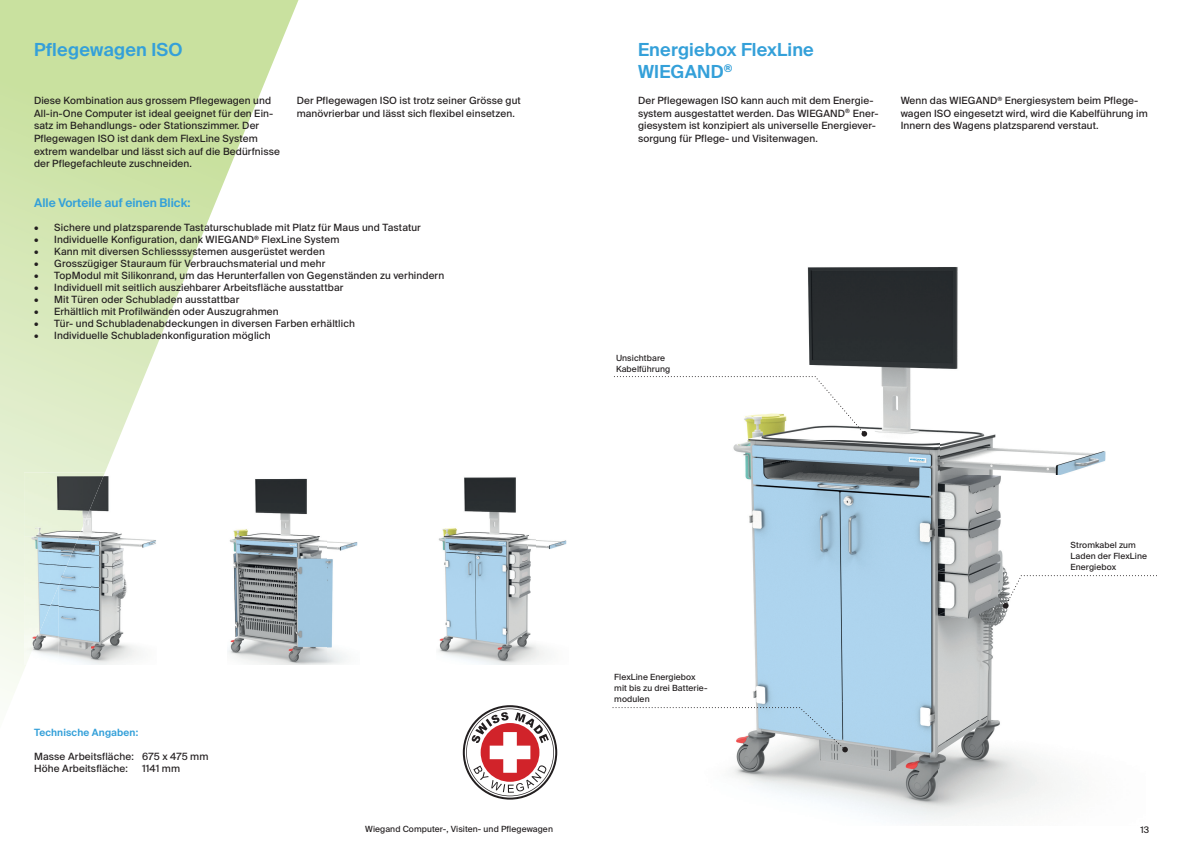
<style>
.page{position:relative;width:1191px;height:842px;background:#fff}
.page>*{position:absolute;margin:0;border:0;box-sizing:border-box;transform-origin:0 0}
.t1{font:600 18px/22px "Suisse Intl";letter-spacing:.01em;color:#34a0d9}
.t2{font:600 12px "Suisse Intl";color:#34a0d9}
.t3{font:10px/12.6px "Suisse Intl";letter-spacing:.01em;color:#231f20}
.t4{font:600 10px "Suisse Intl";letter-spacing:.015em;color:#34a0d9}
.t5{font:9px "Suisse Intl";color:#231f20}
.t6{font:8.5px/11px "Suisse Intl";letter-spacing:.01em;color:#231f20}
</style>
<div class="page">
<svg style="left:0;top:0;width:298px;height:695px"></svg>
<img style="left:732px;top:267px;width:374px;height:554px">
<svg style="left:463px;top:705px;width:94px;height:95px"></svg>
<img style="left:227px;top:472px;width:131px;height:193px">
<img style="left:91px;top:472px;width:65px;height:193px">
<img style="left:59px;top:537px;width:32px;height:128px">
<img style="left:39px;top:633px;width:20px;height:32px">
<img style="left:24px;top:472px;width:81px;height:65px">
<img style="left:24px;top:536px;width:54px;height:97px">
<img style="left:24px;top:633px;width:15px;height:32px">
<img style="left:438px;top:477px;width:129px;height:188px">
<svg style="left:612px;top:707px;width:236px;height:45px"></svg>
<svg style="left:614px;top:376px;width:253px;height:61px"></svg>
<svg style="left:1003px;top:575px;width:154px;height:34px"></svg>
<h1 class="t1" style="left:34px;top:39px;width:150px">Pflegewagen ISO</h1>
<p class="t3" style="left:34px;top:94px;width:247px">Diese Kombination aus grossem Pflegewagen und All-in-One Computer ist ideal geeignet für den Ein&shy;satz im Behandlungs- oder Stationszimmer. Der Pflegewagen ISO ist dank dem FlexLine System extrem wandelbar und lässt sich auf die Bedürfnisse der Pflegefachleute zuschneiden.</p>
<p class="t3" style="left:297px;top:94px;width:226px">Der Pflegewagen ISO ist trotz seiner Grösse gut manövrierbar und lässt sich flexibel einsetzen.</p>
<p class="t2" style="left:34px;top:196px;width:158px">Alle Vorteile auf einen Blick:</p>
<p class="t3" style="left:34px;top:221px;width:388px">• Sichere und platzsparende Tastaturschublade mit Platz für Maus und Tastatur</p>
<p class="t3" style="left:34px;top:233px;width:307px">• Individuelle Konfiguration, dank WIEGAND<sup>®</sup> FlexLine System</p>
<p class="t3" style="left:34px;top:245px;width:292px">• Kann mit diversen Schliesssystemen ausgerüstet werden</p>
<p class="t3" style="left:34px;top:257px;width:293px">• Grosszügiger Stauraum für Verbrauchsmaterial und mehr</p>
<p class="t3" style="left:34px;top:269px;width:411px">• TopModul mit Silikonrand, um das Herunterfallen von Gegenständen zu verhindern</p>
<p class="t3" style="left:34px;top:281px;width:311px">• Individuell mit seitlich ausziehbarer Arbeitsfläche ausstattbar</p>
<p class="t3" style="left:34px;top:293px;width:207px">• Mit Türen oder Schubladen ausstattbar</p>
<p class="t3" style="left:34px;top:305px;width:246px">• Erhältlich mit Profilwänden oder Auszugrahmen</p>
<p class="t3" style="left:34px;top:317px;width:322px">• Tür- und Schubladenabdeckungen in diversen Farben erhältlich</p>
<p class="t3" style="left:34px;top:329px;width:238px">• Individuelle Schubladenkonfiguration möglich</p>
<p class="t4" style="left:34px;top:727px;width:106px">Technische Angaben:</p>
<p class="t3" style="left:34px;top:750px;width:176px;line-height:12px">Masse Arbeitsfläche: 675 x 475 mm<br>Höhe Arbeitsfläche:</p>
<p class="t3" style="left:142px;top:762px;width:40px">1141 mm</p>
<h1 class="t1" style="left:638px;top:39px;width:177px">Energiebox FlexLine<br>WIEGAND<sup>®</sup></h1>
<p class="t3" style="left:638px;top:94px;width:242px">Der Pflegewagen ISO kann auch mit dem Energie&shy;system ausgestattet werden. Das WIEGAND<sup>®</sup> Ener&shy;giesystem ist konzipiert als universelle Energiever&shy;sorgung für Pflege- und Visitenwagen.</p>
<p class="t3" style="left:900px;top:94px;width:248px">Wenn das WIEGAND<sup>®</sup> Energiesystem beim Pflege&shy;wagen ISO eingesetzt wird, wird die Kabelführung im<br>Innern des Wagens platzsparend verstaut.</p>
<p class="t6" style="left:616px;top:353px;width:56px">Unsichtbare<br>Kabelführung</p>
<p class="t6" style="left:614px;top:672px;width:95px">FlexLine Energiebox mit bis zu drei Batterie&shy;modulen</p>
<p class="t6" style="left:1070px;top:540px;width:78px">Stromkabel zum<br>Laden der FlexLine<br>Energiebox</p>
<p class="t6" style="left:365px;top:824px;width:189px">Wiegand Computer-, Visiten- und Pflegewagen</p>
<p class="t5" style="left:1140px;top:824px;width:10px">13</p>
</div>
